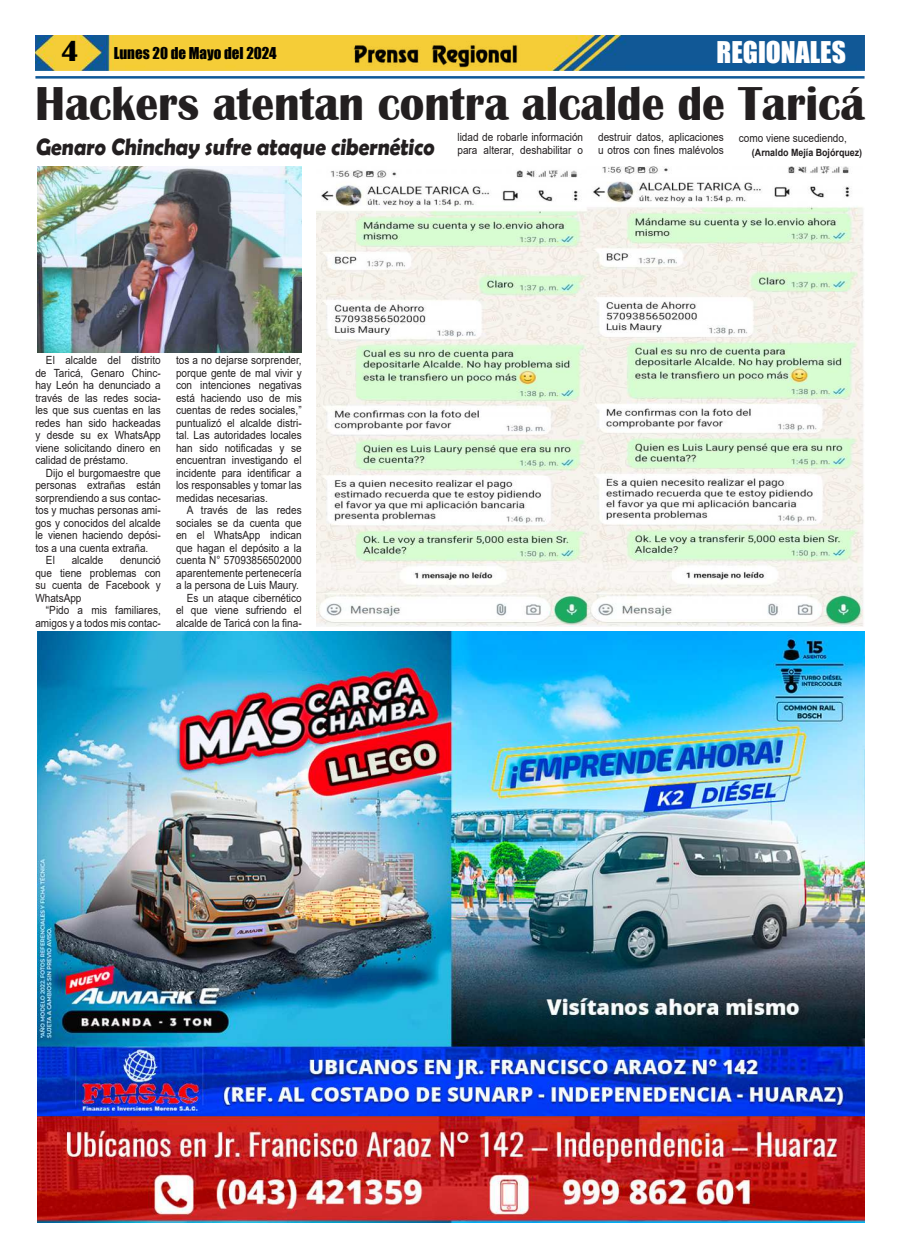
<style>
.page{position:relative;width:900px;height:1258px;background:#fff}
.page>*{position:absolute;margin:0;border:0;box-sizing:border-box;transform-origin:0 0}
.t1{font:700 49px "Britannic";color:#231f20;scale:.93 1}
.t2{font:27.5px "Impact";color:#fff}
.t3{font:700 23.75px "Berlin Sans FB Demi";color:#231f20;scale:.9 1}
.t4{font:15px "Impact";color:#000}
.t5{font:11.25px/12.5px "Arial";color:#231f20;text-align:justify;scale:.89 1}
.t6{font:700 10px "Arial";color:#231f20;scale:.89 1}
.s1{font-family:"Britannic";font-weight:700;font-size:30px}
</style>
<div class="page">
<img style="left:35px;top:35px;width:830px;height:36px">
<hr style="left:35px;top:76px;width:830px;height:3px;background:#0f5998">
<img style="left:351px;top:41px;width:169px;height:27px">
<img style="left:37px;top:631px;width:828px;height:591px">
<img style="left:317px;top:167px;width:547px;height:460px">
<img style="left:38px;top:167px;width:264px;height:186px">
<h3 class="t4" style="left:61px;top:47px;width:217px"><span class="s1">4</span> Lunes 20 de Mayo del 2024</h3>
<h2 class="t2" style="left:717px;top:37px;width:131px">REGIONALES</h2>
<h1 class="t1" style="left:35px;top:87px;width:893px">Hackers atentan contra alcalde de Taricá</h1>
<p class="t5" style="left:458px;top:132px;width:143px">lidad de robarle información para alterar, deshabilitar o</p>
<p class="t5" style="left:598px;top:132px;width:143px">destruir datos, aplicaciones u otros con 昀椀nes malévolos</p>
<p class="t5" style="left:739px;top:133px;width:123px">como viene sucediendo,</p>
<h3 class="t3" style="left:35px;top:133px;width:448px">Genaro Chinchay sufre ataque cibernético</h3>
<p class="t6" style="left:752px;top:148px;width:125px">(Arnaldo Mejía Bojórquez)</p>
<p class="t5" style="left:35px;top:355px;width:143px;text-indent:11px">El alcalde del distrito de Taricá, Genaro Chinc&shy;hay León ha denunciado a través de las redes socia&shy;les que sus cuentas en las redes han sido hackeadas y desde su ex WhatsApp viene solicitando dinero en calidad de préstamo.</p>
<p class="t5" style="left:46px;top:468px;width:131px">Dijo el burgomaestre que</p>
<p class="t5" style="left:35px;top:480px;width:143px">personas extrañas están</p>
<p class="t5" style="left:35px;top:493px;width:143px">sorprendiendo a sus contac-</p>
<p class="t5" style="left:35px;top:505px;width:143px">tos y muchas personas ami-</p>
<p class="t5" style="left:35px;top:518px;width:143px">gos y conocidos del alcalde</p>
<p class="t5" style="left:35px;top:530px;width:143px">le vienen haciendo depósi-</p>
<p class="t5" style="left:35px;top:543px;width:128px">tos a una cuenta extraña.</p>
<p class="t5" style="left:46px;top:555px;width:12px">El</p>
<p class="t5" style="left:72px;top:555px;width:37px">alcalde</p>
<p class="t5" style="left:35px;top:555px;width:143px;text-indent:85px">denunció que tiene problemas con su cuenta de Facebook y WhatsApp</p>
<p class="t5" style="left:35px;top:605px;width:143px;text-align:right">“Pido a mis familiares, amigos y a todos mis contac-</p>
<p class="t5" style="left:176px;top:355px;width:143px">tos a no dejarse sorprender, porque gente de mal vivir y con intenciones negativas está haciendo uso de mis cuentas de redes sociales,” puntualizó el alcalde distri&shy;tal. Las autoridades locales han sido noti昀椀cadas y se encuentran investigando el incidente para identi昀椀car a los responsables y tomar las medidas necesarias.</p>
<p class="t5" style="left:176px;top:505px;width:143px;text-align:right">A través de las redes sociales se da cuenta que en el WhatsApp indican que hagan el depósito a la cuenta N° 57093856502000 aparentemente pertenecería a la persona de Luis Maury.<br>Es un ataque cibernético<br>el que viene sufriendo el alcalde de Taricá con la 昀椀na-</p>
</div>
